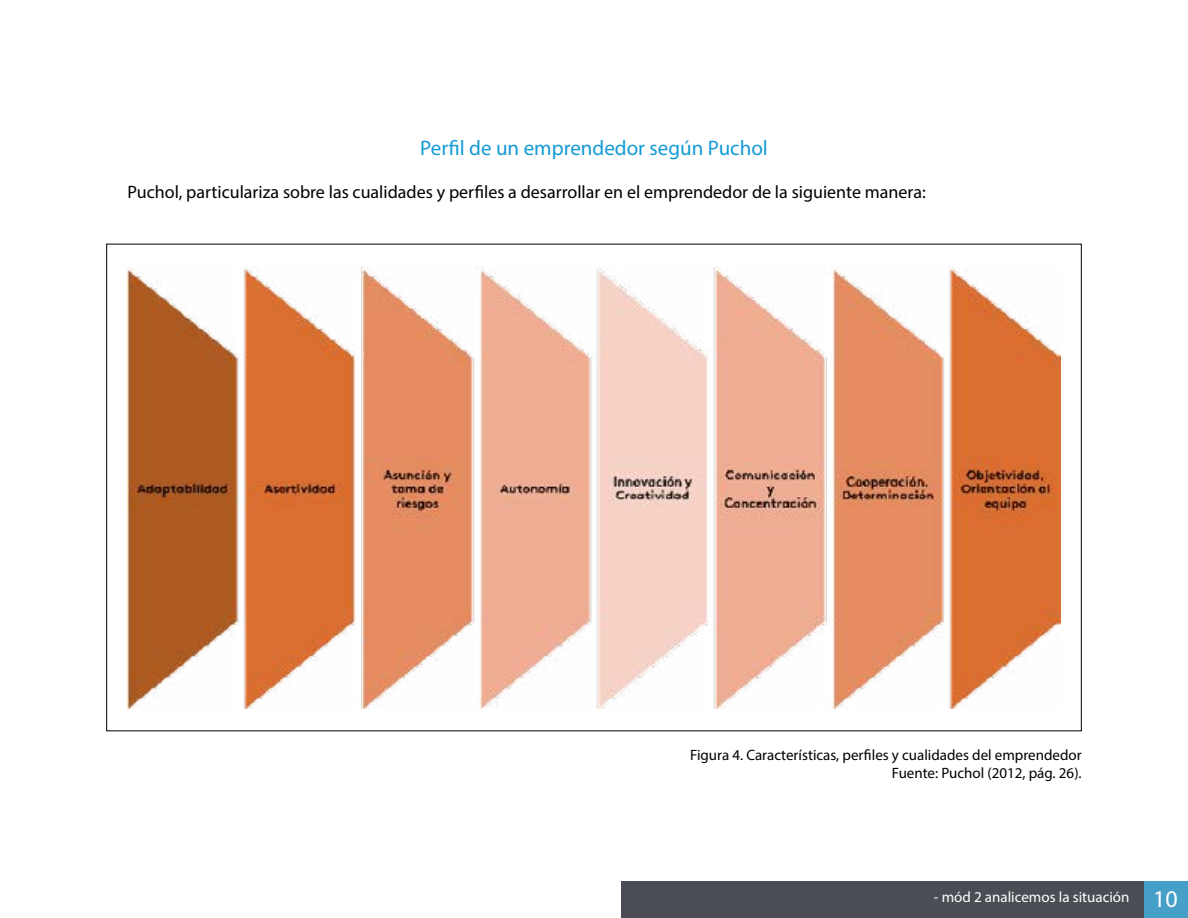
<style>
.page{position:relative;width:1188px;height:918px;background:#fff}
.page>*{position:absolute;margin:0;border:0;box-sizing:border-box;transform-origin:0 0}
.t1{font:21px "Myriad Pro";color:#149bd7}
.t2{font:18px "Myriad Pro";color:#000}
.t3{font:15px/18px "Myriad Pro";color:#000;text-align:right}
.t4{font:15px "Myriad Pro";color:#fff}
.s1{font-size:24px}
</style>
<div class="page">
<div style="left:1143px;top:881px;width:45px;height:37px;background:#469fc7"></div>
<div style="left:621px;top:881px;width:522px;height:37px;background:#4a4d54"></div>
<img style="left:128px;top:267px;width:932px;height:441px">
<p class="t1" style="left:420px;top:135px;width:349px">Perfil de un emprendedor según Puchol</p>
<p class="t2" style="left:128px;top:181px;width:800px">Puchol, particulariza sobre las cualidades y perfiles a desarrollar en el emprendedor de la siguiente manera:</p>
<p class="t3" style="left:690px;top:746px;width:393px">Figura 4. Características, perfiles y cualidades del emprendedor<br>Fuente: Puchol (2012, pág. 26).</p>
<p class="t4" style="left:934px;top:888px;width:245px">- mód 2 analicemos la situación <span class="s1">10</span></p>
</div>
